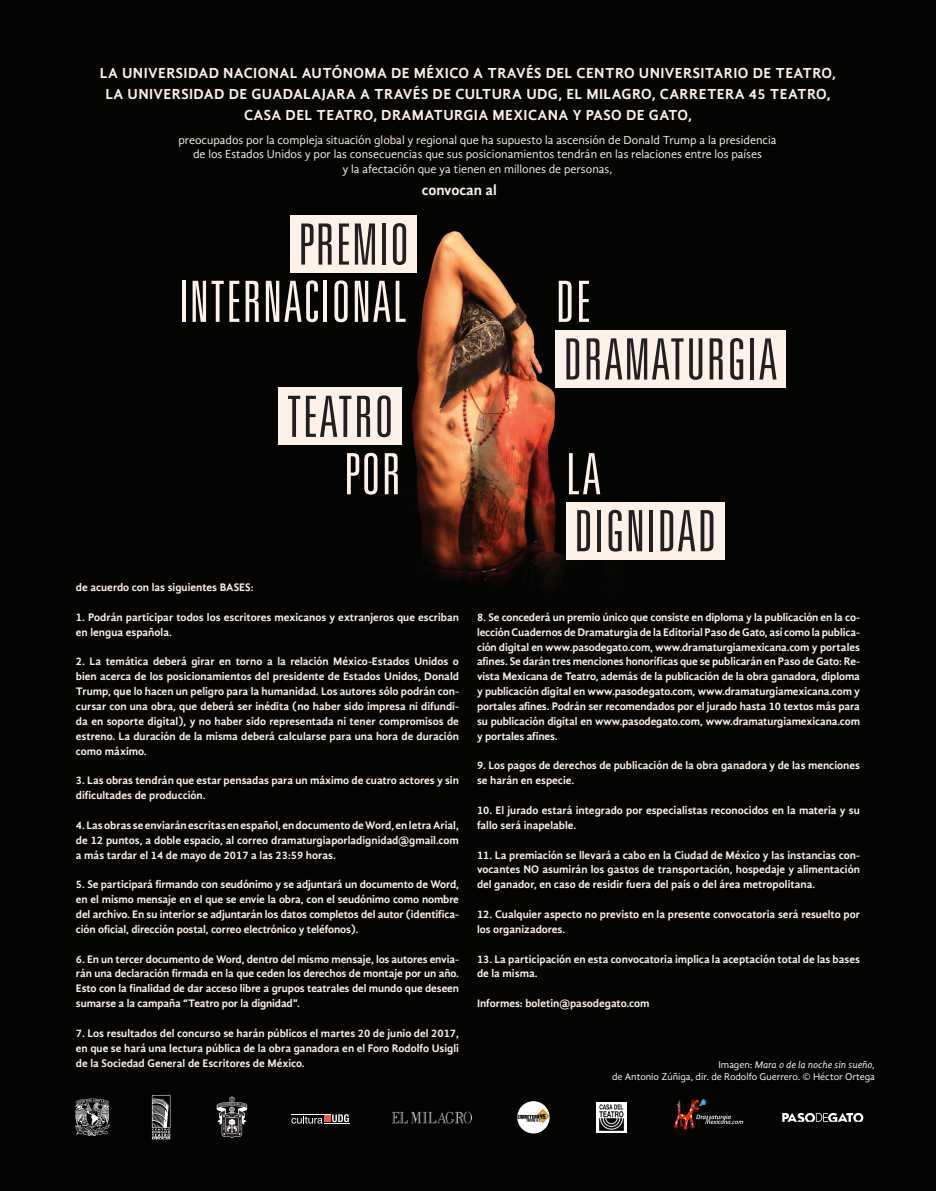
<style>
.page{position:relative;width:936px;height:1191px;background:#fff}
.page>*{position:absolute;margin:0;border:0;box-sizing:border-box;transform-origin:0 0}
.t1{font:300 ultra-condensed 57px "Univers LT Std";letter-spacing:.025em;color:#231f20}
.t2{font:300 ultra-condensed 57px "Univers LT Std";letter-spacing:.025em;color:#fef2e8}
.t3{font:700 15px/21px "Gandhi Sans";letter-spacing:.025em;color:#fef2e8;text-align:center}
.t4{font:12px/14.4px "Gandhi Sans";color:#fef2e8;text-align:center}
.t5{font:700 11.25px/14.9px "Gandhi Sans";color:#fef2e8;text-align:justify}
.t6{font:10.05px/12px "Gandhi Sans";color:#fff;text-align:right}
.s1{font-style:italic}
</style>
<div class="page">
<div style="left:1px;top:1px;width:934px;height:1189px;background:#040503"></div>
<img style="left:401px;top:231px;width:290px;height:356px">
<div style="left:278px;top:387px;width:123px;height:58px;background:#fef2e8"></div>
<div style="left:555px;top:330px;width:230px;height:57px;background:#fef2e8"></div>
<div style="left:566px;top:502px;width:158px;height:57px;background:#fef2e8"></div>
<div style="left:290px;top:215px;width:127px;height:58px;background:#fef2e8"></div>
<img style="left:517px;top:1101px;width:32px;height:32px;border-radius:16px">
<img style="left:596px;top:1102px;width:30px;height:30px">
<svg style="left:152px;top:1095px;width:18px;height:44px"></svg>
<img style="left:674px;top:1099px;width:70px;height:32px">
<img style="left:391px;top:1111px;width:80px;height:12px">
<svg style="left:217px;top:1096px;width:30px;height:42px"></svg>
<svg style="left:291px;top:1114px;width:58px;height:9px"></svg>
<div style="left:324px;top:1115px;width:7px;height:7px;background:#ec594d"></div>
<svg style="left:782px;top:1112px;width:81px;height:9px"></svg>
<svg style="left:75px;top:1098px;width:35px;height:38px"></svg>
<h2 class="t3" style="left:100px;top:62px;width:737px">La Universidad Nacional Autónoma de México a través del Centro Universitario de Teatro, la Universidad de Guadalajara a través de Cultura UDG, El Milagro, Carretera 45 Teatro,<br>Casa del Teatro, Dramaturgia Mexicana y Paso de Gato,</h2>
<p class="t4" style="left:178px;top:132px;width:599px">preocupados por la compleja situación global y regional que ha supuesto la ascensión de Donald Trump a la presidencia de los Estados Unidos y por las consecuencias que sus posicionamientos tendrán en las relaciones entre los países<br>y la afectación que ya tienen en millones de personas,</p>
<h2 class="t3" style="left:422px;top:180px;width:77px">convocan al</h2>
<h1 class="t1" style="left:298px;top:215px;width:106px">PREMIo</h1>
<h1 class="t2" style="left:179px;top:272px;width:230px">INTERNACIONAL</h1>
<h1 class="t1" style="left:287px;top:387px;width:108px">TEATRO</h1>
<h1 class="t2" style="left:555px;top:272px;width:37px">DE</h1>
<h1 class="t1" style="left:563px;top:330px;width:215px">DRAMATURGIA</h1>
<h1 class="t2" style="left:344px;top:444px;width:58px">POR</h1>
<h1 class="t2" style="left:566px;top:444px;width:37px">LA</h1>
<h1 class="t1" style="left:574px;top:501px;width:144px">DIGNIDAD</h1>
<p class="t5" style="left:76px;top:580px;width:158px">de acuerdo con las siguientes BASES</p>
<p class="t5" style="left:251px;top:580px;width:4px">:</p>
<p class="t5" style="left:76px;top:609px;width:384px">1. Podrán participar todos los escritores mexicanos y extranjeros que escriban en lengua española.</p>
<p class="t5" style="left:76px;top:654px;width:384px">2. La temática deberá girar en torno a la relación México-Estados Unidos o bien acerca de los posicionamientos del presidente de Estados Unidos, Donald Trump, que lo hacen un peligro para la humanidad. Los autores sólo podrán con&shy;cursar con una obra, que deberá ser inédita (no haber sido impresa ni difundi&shy;da en soporte digital), y no haber sido representada ni tener compromisos de estreno. La duración de la misma deberá calcularse para una hora de duración como máximo.</p>
<p class="t5" style="left:76px;top:773px;width:384px">3. Las obras tendrán que estar pensadas para un máximo de cuatro actores y sin dificultades de producción.</p>
<p class="t5" style="left:76px;top:817px;width:384px">4. Las obras se enviarán escritas en español, en documento de Word, en letra Arial, de 12 puntos, a doble espacio, al correo dramaturgiaporladignidad@gmail.com a más tardar el 14 de mayo de 2017 a las 23:59 horas.</p>
<p class="t5" style="left:76px;top:877px;width:384px">5. Se participará firmando con seudónimo y se adjuntará un documento de Word, en el mismo mensaje en el que se envíe la obra, con el seudónimo como nombre del archivo. En su interior se adjuntarán los datos completos del autor (identifica&shy;ción oficial, dirección postal, correo electrónico y teléfonos).</p>
<p class="t5" style="left:76px;top:951px;width:384px">6. En un tercer documento de Word, dentro del mismo mensaje, los autores envia&shy;rán una declaración firmada en la que ceden los derechos de montaje por un año.<br>Esto con la finalidad de dar acceso libre a grupos teatrales del mundo que deseen sumarse a la campaña “Teatro por la dignidad”.</p>
<p class="t5" style="left:76px;top:1025px;width:384px">7. Los resultados del concurso se harán públicos el martes 20 de junio del 2017, en que se hará una lectura pública de la obra ganadora en el Foro Rodolfo Usigli de la Sociedad General de Escritores de México.</p>
<p class="t5" style="left:477px;top:609px;width:384px">8. Se concederá un premio único que consiste en diploma y la publicación en la co&shy;lección Cuadernos de Dramaturgia de la Editorial Paso de Gato, así como la publica&shy;ción digital en www.pasodegato.com, www.dramaturgiamexicana.com y portales afines. Se darán tres menciones honoríficas que se publicarán en Paso de Gato: Re&shy;vista Mexicana de Teatro, además de la publicación de la obra ganadora, diploma y publicación digital en www.pasodegato.com, www.dramaturgiamexicana.com y portales afines. Podrán ser recomendados por el jurado hasta 10 textos más para su publicación digital en www.pasodegato.com, www.dramaturgiamexicana.com y portales afines.</p>
<p class="t5" style="left:477px;top:758px;width:384px">9. Los pagos de derechos de publicación de la obra ganadora y de las menciones se harán en especie.</p>
<p class="t5" style="left:477px;top:802px;width:384px">10. El jurado estará integrado por especialistas reconocidos en la materia y su fallo será inapelable.</p>
<p class="t5" style="left:477px;top:847px;width:384px">11. La premiación se llevará a cabo en la Ciudad de México y las instancias con&shy;vocantes NO asumirán los gastos de transportación, hospedaje y alimentación del ganador, en caso de residir fuera del país o del área metropolitana.</p>
<p class="t5" style="left:477px;top:906px;width:384px">12. Cualquier aspecto no previsto en la presente convocatoria será resuelto por los organizadores.</p>
<p class="t5" style="left:477px;top:951px;width:384px">13. La participación en esta convocatoria implica la aceptación total de las bases de la misma.</p>
<p class="t5" style="left:477px;top:996px;width:174px">Informes: boletin@pasodegato.com</p>
<p class="t6" style="left:612px;top:1058px;width:264px">Imagen: <span class="s1">Mara o de la noche sin sueño,<br></span>de Antonio Zúñiga, dir. de Rodolfo Guerrero. © Héctor Ortega</p>
</div>
